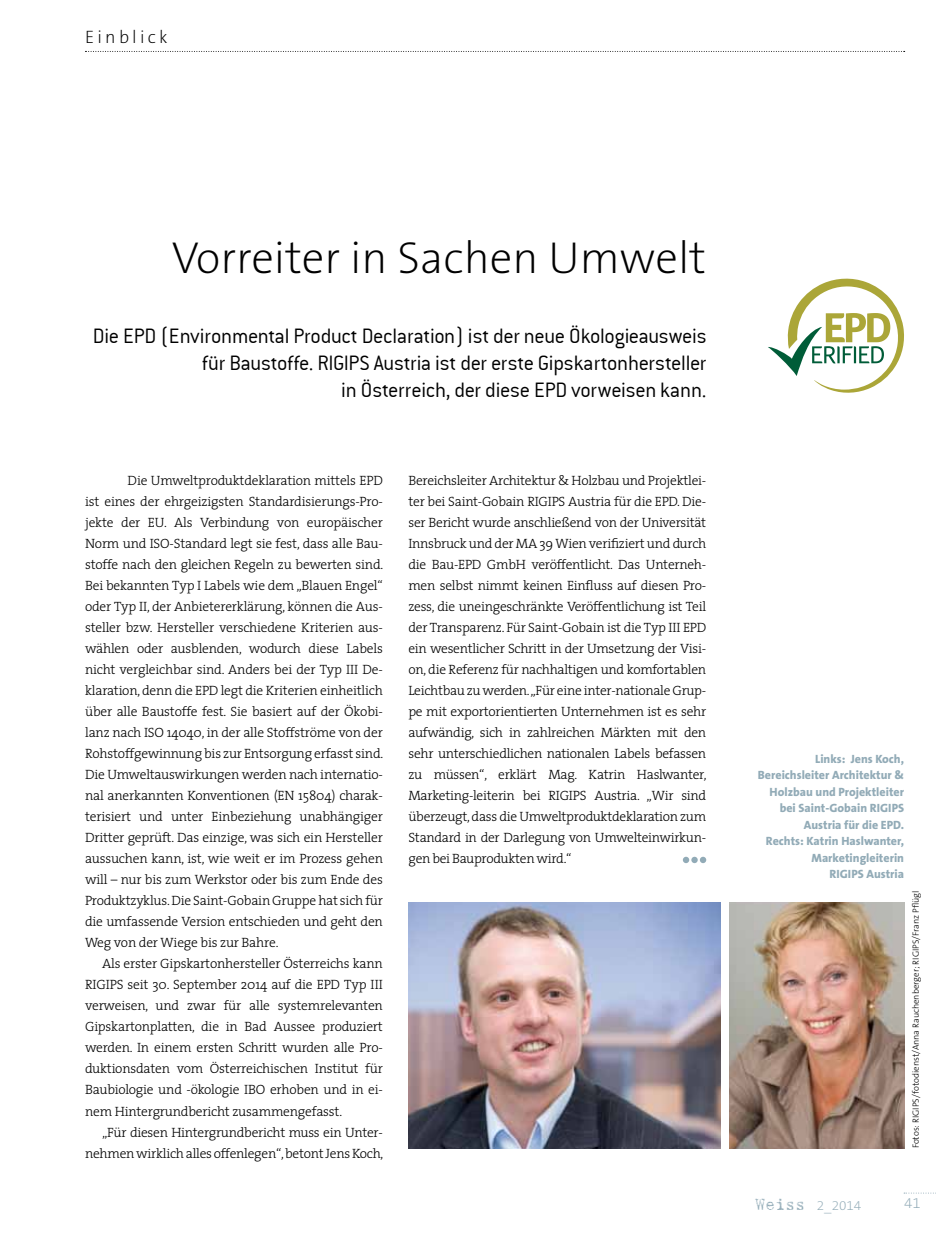
<style>
.page{position:relative;width:936px;height:1234px;background:#fff}
.page>*{position:absolute;margin:0;border:0;box-sizing:border-box;transform-origin:0 0}
.t1{font:200 45px "The Sans B2";color:#000}
.t2{font:22.5px/27px "Conduit ITCTT Light";letter-spacing:-.015em;color:#000;text-align:right}
.t3{font:200 18px "The Sans B2";letter-spacing:.18em;color:#000}
.t4{font:200 15px "The Sans B2";color:#92abb7}
.t5{font:300 13.5px/21px "The Serif";letter-spacing:-.02em;color:#000;text-align:justify}
.t6{font:200 13.5px "The Sans B2";color:#92abb7}
.t7{font:800 12px/16.5px "The Sans B8";color:#92abb7;text-align:right}
.t8{font:300 9px "The Sans B3";color:#000}
.s1{font-family:"Harting";font-weight:400;font-size:16.5px}
</style>
<div class="page">
<svg style="left:85px;top:51px;width:819px;height:1px"></svg>
<svg style="left:682px;top:856px;width:7px;height:6px"></svg>
<svg style="left:691px;top:856px;width:6px;height:6px"></svg>
<svg style="left:699px;top:856px;width:7px;height:6px"></svg>
<svg style="left:904px;top:1192px;width:32px;height:1px"></svg>
<svg style="left:768px;top:278px;width:136px;height:115px"></svg>
<img style="left:729px;top:902px;width:175px;height:245px">
<img style="left:408px;top:902px;width:313px;height:245px">
<h3 class="t3" style="left:85px;top:27px;width:84px">Einblick</h3>
<h1 class="t1" style="left:172px;top:234px;width:535px">Vorreiter in Sachen Umwelt</h1>
<h2 class="t2" style="left:93px;top:322px;width:615px">Die EPD (Environmental Product Declaration) ist der neue Ökologieausweis für Baustoffe. RIGIPS Austria ist der erste Gipskartonhersteller<br>in Österreich, der diese EPD vorweisen kann.</h2>
<p class="t5" style="left:85px;top:469px;width:300px;text-indent:43px">Die Umweltproduktdeklaration mittels EPD ist eines der ehrgeizigsten Standardisierungs-Pro&shy;jekte der EU. Als Verbindung von europäischer Norm und ISO-Standard legt sie fest, dass alle Bau&shy;stoffe nach den gleichen Regeln zu bewerten sind.<br>Bei bekannten Typ I Labels wie dem „Blauen Engel“ oder Typ II, der Anbietererklärung, können die Aus&shy;steller bzw. Hersteller verschiedene Kriterien aus&shy;wählen oder ausblenden, wodurch diese Labels nicht vergleichbar sind. Anders bei der Typ III De&shy;klaration, denn die EPD legt die Kriterien einheitlich über alle Baustoffe fest. Sie basiert auf der Ökobi&shy;lanz nach ISO 14040, in der alle Stoffströme von der Rohstoffgewinnung bis zur Entsorgung erfasst sind.<br>Die Umweltauswirkungen werden nach internatio&shy;nal anerkannten Konventionen (EN 15804) charak&shy;terisiert und unter Einbeziehung unabhängiger Dritter geprüft. Das einzige, was sich ein Hersteller aussuchen kann, ist, wie weit er im Prozess gehen will – nur bis zum Werkstor oder bis zum Ende des Produktzyklus. Die Saint-Gobain Gruppe hat sich für die umfassende Version entschieden und geht den Weg von der Wiege bis zur Bahre.</p>
<p class="t5" style="left:85px;top:952px;width:299px;text-indent:17px">Als erster Gipskartonhersteller Österreichs kann RIGIPS seit 30. September 2014 auf die EPD Typ III verweisen, und zwar für alle systemrelevanten Gipskartonplatten, die in Bad Aussee produziert werden. In einem ersten Schritt wurden alle Pro&shy;duktionsdaten vom Österreichischen Institut für Baubiologie und -ökologie IBO erhoben und in ei&shy;nem Hintergrundbericht zusammengefasst.</p>
<p class="t5" style="left:85px;top:1120px;width:300px;text-align:right">„Für diesen Hintergrundbericht muss ein Unter&shy;nehmen wirklich alles offenlegen“, betont Jens Koch,</p>
<p class="t5" style="left:408px;top:469px;width:300px">Bereichsleiter Architektur &amp; Holzbau und Projektlei&shy;ter bei Saint-Gobain RIGIPS Austria für die EPD. Die&shy;ser Bericht wurde anschließend von der Universität Innsbruck und der MA 39 Wien verifiziert und durch die Bau-EPD GmbH veröffentlicht. Das Unterneh&shy;men selbst nimmt keinen Einfluss auf diesen Pro&shy;zess, die uneingeschränkte Veröffentlichung ist Teil der Transparenz. Für Saint-Gobain ist die Typ III EPD ein wesentlicher Schritt in der Umsetzung der Visi&shy;on, die Referenz für nachhaltigen und komfortablen Leichtbau zu werden. „Für eine inter-nationale Grup&shy;pe mit exportorientierten Unternehmen ist es sehr aufwändig, sich in zahlreichen Märkten mit den sehr unterschiedlichen nationalen Labels befassen zu müssen“, erklärt Mag. Katrin Haslwanter, Marketing-leiterin bei RIGIPS Austria. „Wir sind überzeugt, dass die Umweltproduktdeklaration zum Standard in der Darlegung von Umwelteinwirkun&shy;gen bei Bauprodukten wird.“</p>
<p class="t7" style="left:757px;top:750px;width:148px">Links: Jens Koch,<br>Bereichsleiter Architektur &amp;<br>Holzbau und Projektleiter bei Saint-Gobain RIGIPS<br>Austria für die EPD.<br>Rechts: Katrin Haslwanter,<br>Marketingleiterin<br>RIGIPS Austria</p>
<p class="t8" style="left:910px;top:1148px;width:259px;rotate:-90deg">Fotos: RIGIPS/fotodienst/Anna Rauchenberger; RIGIPS/Franz Pflügl</p>
<p class="t6" style="left:755px;top:1198px;width:108px"><span class="s1">Weiss</span> 2_2014</p>
<p class="t4" style="left:904px;top:1194px;width:18px">41</p>
</div>
